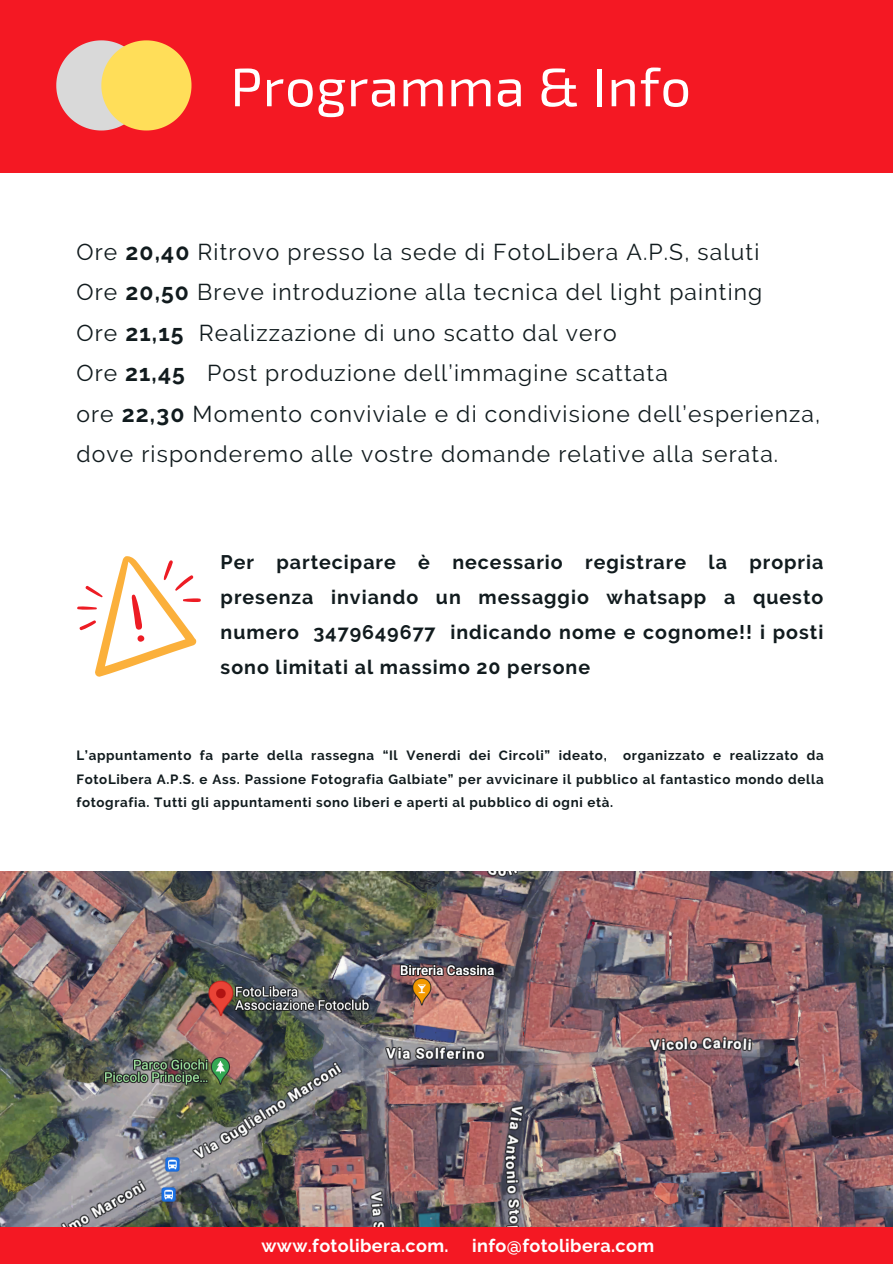
<style>
.page{position:relative;width:893px;height:1264px;background:#fff}
.page>*{position:absolute;margin:0;border:0;box-sizing:border-box;transform-origin:0 0}
.t1{font:54px "Exo 2";letter-spacing:.01em;color:#fff}
.t2{font:22.8px/40.5px "Raleway";letter-spacing:.05em;color:#111b1e}
.t3{font:700 19.65px/34.8px "Raleway";letter-spacing:.05em;color:#111b1e;text-align:justify}
.t4{font:700 18px "Raleway";letter-spacing:.02em;color:#fff}
.t5{font:700 13.35px/23.4px "Raleway";letter-spacing:.05em;color:#111b1e;text-align:justify}
.s1{font-weight:700}
</style>
<div class="page">
<div style="left:0;top:0;width:892px;height:172px;background:#f41823"></div>
<div style="left:0;top:1225px;width:892px;height:38px;background:#f41823"></div>
<svg style="left:56px;top:40px;width:135px;height:90px;background:#f1bd79"></svg>
<img style="left:0;top:871px;width:892px;height:355px">
<svg style="left:77px;top:556px;width:124px;height:121px"></svg>
<p class="t1" style="left:230px;top:52px;width:462px">Programma &amp; Info</p>
<p class="t2" style="left:76px;top:231px;width:684px">Ore <span class="s1">20,40</span> Ritrovo presso la sede di FotoLibera A.P.S, saluti</p>
<p class="t2" style="left:76px;top:272px;width:687px">Ore <span class="s1">20,50</span> Breve introduzione alla tecnica del light painting</p>
<p class="t2" style="left:76px;top:312px;width:541px">Ore <span class="s1">21,15</span> Realizzazione di uno scatto dal vero</p>
<p class="t2" style="left:76px;top:353px;width:593px">Ore <span class="s1">21,45</span> Post produzione dell’immagine scattata</p>
<p class="t2" style="left:76px;top:393px;width:745px">ore <span class="s1">22,30</span> Momento conviviale e di condivisione dell’esperienza, dove risponderemo alle vostre domande relative alla serata.</p>
<p class="t3" style="left:220px;top:545px;width:604px">Per partecipare è necessario registrare la propria presenza inviando un messaggio whatsapp a questo numero 3479649677 indicando nome e cognome!! i posti sono limitati al massimo 20 persone</p>
<p class="t5" style="left:76px;top:744px;width:748px">L’appuntamento fa parte della rassegna “Il Venerdi dei Circoli” ideato, organizzato e realizzato da FotoLibera A.P.S. e Ass. Passione Fotografia Galbiate” per avvicinare il pubblico al fantastico mondo della fotografia. Tutti gli appuntamenti sono liberi e aperti al pubblico di ogni età.</p>
<p class="t4" style="left:261px;top:1234px;width:188px">www.fotolibera.com.</p>
<p class="t4" style="left:472px;top:1234px;width:183px">info@fotolibera.com</p>
</div>
